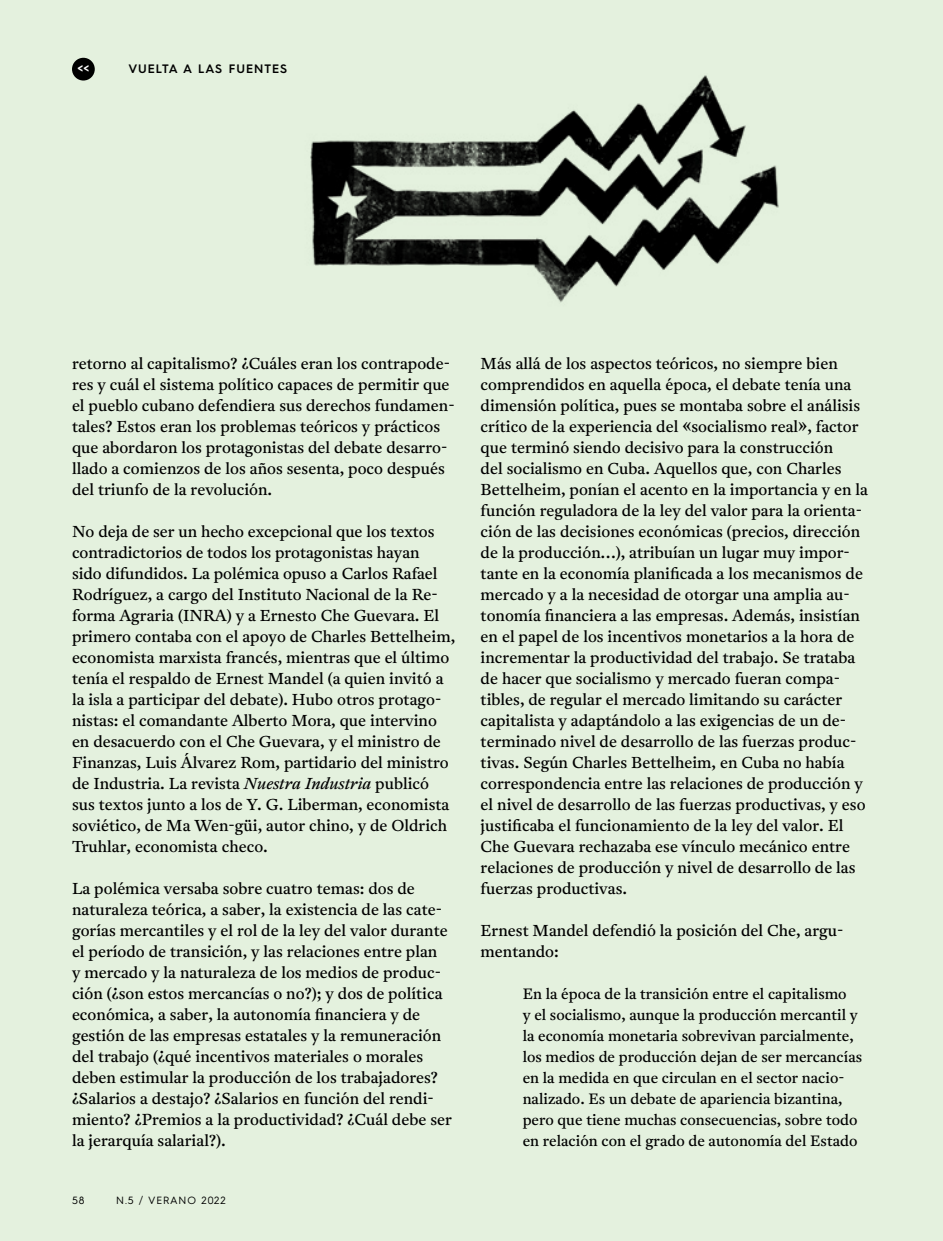
<style>
.page{position:relative;width:943px;height:1241px;background:#fff}
.page>*{position:absolute;margin:0;border:0;box-sizing:border-box;transform-origin:0 0}
.t1{font:15.75px/21px "Antwerp";color:#000}
.t2{font:14.88px/21px "Antwerp";color:#000}
.t3{font:600 13.12px "Hurme Geometric Sans 3";color:#fff}
.t4{font:600 12.25px "Hurme Geometric Sans 3";letter-spacing:.08em;color:#000}
.t5{font:10.5px "Hurme Geometric Sans 3";letter-spacing:.08em;color:#000}
.s1{font-style:italic}
</style>
<div class="page">
<div style="left:0;top:0;width:943px;height:1240px;background:#e4f1de"></div>
<div style="left:72px;top:58px;width:23px;height:22px;background:#000;border-radius:50%"></div>
<img style="left:310px;top:75px;width:469px;height:228px">
<p class="t3" style="left:78px;top:60px;width:13px">&lt;&lt;</p>
<p class="t4" style="left:128px;top:60px;width:160px">VUELTA A LAS FUENTES</p>
<p class="t1" style="left:72px;top:352px;width:384px">retorno al capitalismo? ¿Cuáles eran los contrapode&shy;res y cuál el sistema político capaces de permitir que el pueblo cubano defendiera sus derechos fundamen&shy;tales? Estos eran los problemas teóricos y prácticos que abordaron los protagonistas del debate desarro&shy;llado a comienzos de los años sesenta, poco después del triunfo de la revolución.</p>
<p class="t1" style="left:72px;top:520px;width:385px">No deja de ser un hecho excepcional que los textos contradictorios de todos los protagonistas hayan<br>sido difundidos. La polémica opuso a Carlos Rafael Rodríguez, a cargo del Instituto Nacional de la Re&shy;forma Agraria (INRA) y a Ernesto Che Guevara. El primero contaba con el apoyo de Charles Bettelheim, economista marxista francés, mientras que el último tenía el respaldo de Ernest Mandel (a quien invitó a la isla a participar del debate). Hubo otros protago&shy;nistas: el comandante Alberto Mora, que intervino en desacuerdo con el Che Guevara, y el ministro de Finanzas, Luis Álvarez Rom, partidario del ministro de Industria. La revista <span class="s1">Nuestra Industria</span> publicó sus textos junto a los de Y. G. Liberman, economista soviético, de Ma Wen-güi, autor chino, y de Oldrich Truhlar, economista checo.</p>
<p class="t1" style="left:72px;top:877px;width:381px">La polémica versaba sobre cuatro temas: dos de naturaleza teórica, a saber, la existencia de las cate&shy;gorías mercantiles y el rol de la ley del valor durante el período de transición, y las relaciones entre plan<br>y mercado y la naturaleza de los medios de produc&shy;ción (¿son estos mercancías o no?); y dos de política económica, a saber, la autonomía financiera y de gestión de las empresas estatales y la remuneración del trabajo (¿qué incentivos materiales o morales deben estimular la producción de los trabajadores? ¿Salarios a destajo? ¿Salarios en función del rendi&shy;miento? ¿Premios a la productividad? ¿Cuál debe ser la jerarquía salarial?).</p>
<p class="t5" style="left:72px;top:1192px;width:14px">58</p>
<p class="t5" style="left:116px;top:1192px;width:111px">N.5 / VERANO 2022</p>
<p class="t1" style="left:480px;top:352px;width:389px">Más allá de los aspectos teóricos, no siempre bien comprendidos en aquella época, el debate tenía una dimensión política, pues se montaba sobre el análisis crítico de la experiencia del «socialismo real», factor que terminó siendo decisivo para la construcción<br>del socialismo en Cuba. Aquellos que, con Charles Bettelheim, ponían el acento en la importancia y en la función reguladora de la ley del valor para la orienta&shy;ción de las decisiones económicas (precios, dirección de la producción…), atribuían un lugar muy impor&shy;tante en la economía planificada a los mecanismos de mercado y a la necesidad de otorgar una amplia au&shy;tonomía financiera a las empresas. Además, insistían en el papel de los incentivos monetarios a la hora de incrementar la productividad del trabajo. Se trataba de hacer que socialismo y mercado fueran compa&shy;tibles, de regular el mercado limitando su carácter capitalista y adaptándolo a las exigencias de un de&shy;terminado nivel de desarrollo de las fuerzas produc&shy;tivas. Según Charles Bettelheim, en Cuba no había correspondencia entre las relaciones de producción y el nivel de desarrollo de las fuerzas productivas, y eso justificaba el funcionamiento de la ley del valor. El Che Guevara rechazaba ese vínculo mecánico entre relaciones de producción y nivel de desarrollo de las fuerzas productivas.</p>
<p class="t1" style="left:480px;top:919px;width:364px">Ernest Mandel defendió la posición del Che, argu&shy;mentando:</p>
<p class="t2" style="left:522px;top:983px;width:341px">En la época de la transición entre el capitalismo<br>y el socialismo, aunque la producción mercantil y la economía monetaria sobrevivan parcialmente, los medios de producción dejan de ser mercancías en la medida en que circulan en el sector nacio&shy;nalizado. Es un debate de apariencia bizantina, pero que tiene muchas consecuencias, sobre todo en relación con el grado de autonomía del Estado</p>
</div>
